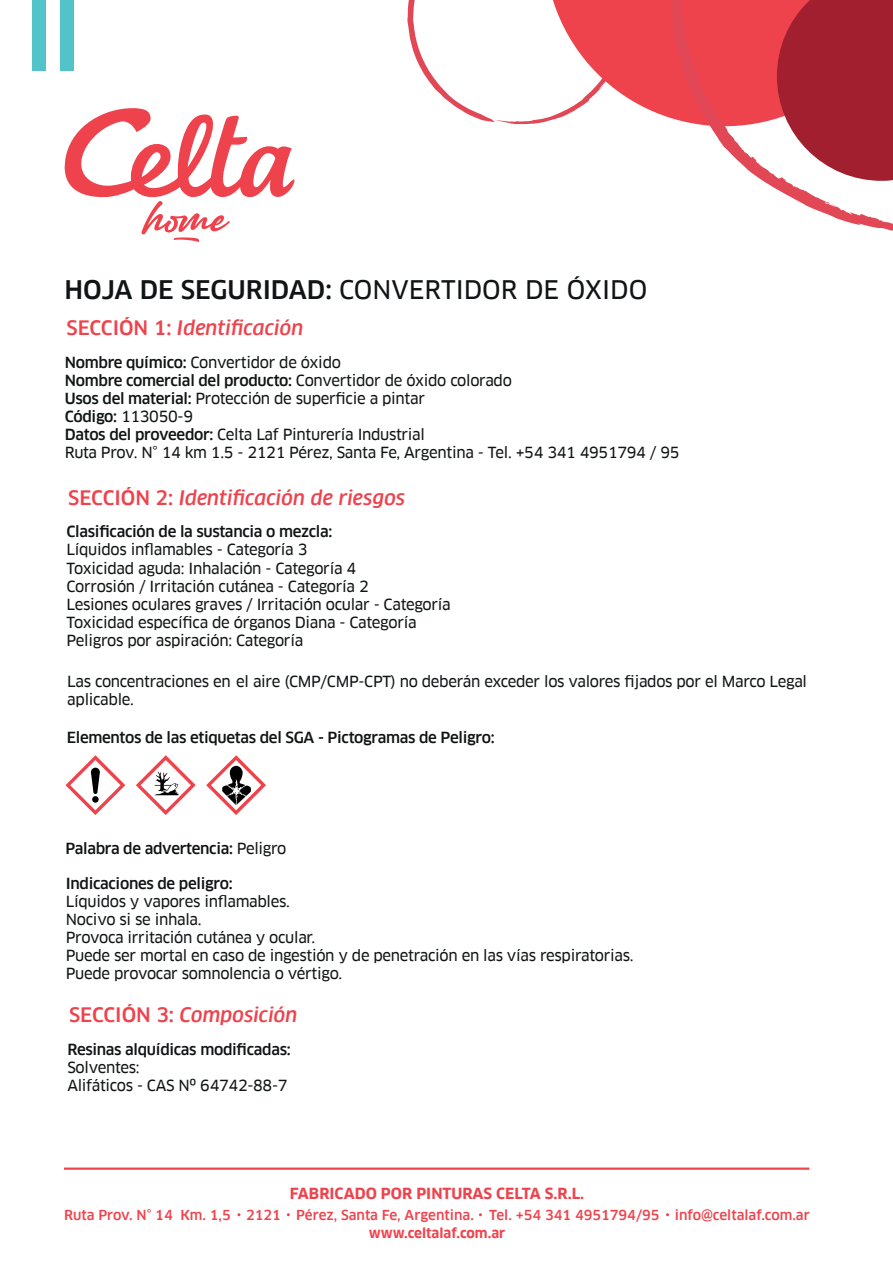
<style>
.page{position:relative;width:893px;height:1263px;background:#fff}
.page>*{position:absolute;margin:0;border:0;box-sizing:border-box;transform-origin:0 0}
.t1{font:25.05px "Clan Pro News";color:#111415}
.t2{font:italic 500 19.5px "Clan Pro";color:#ee434d}
.t3{font:15px/18px "Clan Pro News";letter-spacing:-.02em;color:#111415}
.t4{font:500 15px "Clan Pro";letter-spacing:-.02em;color:#111415}
.t5{font:700 15px "Clan Pro";color:#ee434d}
.t6{font:500 13.5px "Clan Pro";color:#ee434d}
.t7{font:700 13.5px "Clan Pro";color:#ee434d}
.s1{font-family:"Clan Pro";font-weight:500}
.s2{font-style:normal}
.s3{font-family:"Clan Pro News";font-weight:400}
</style>
<div class="page">
<svg style="left:64px;top:108px;width:230px;height:134px"></svg>
<svg style="left:407px;top:0;width:112px;height:125px"></svg>
<svg style="left:519px;top:0;width:152px;height:125px"></svg>
<svg style="left:671px;top:0;width:222px;height:231px"></svg>
<div style="left:60px;top:0;width:13px;height:71px;background:#52c3c8"></div>
<div style="left:32px;top:0;width:14px;height:71px;background:#52c3c8"></div>
<hr style="left:64px;top:1167px;width:745px;height:3px;background:#ee434d">
<svg style="left:206px;top:755px;width:60px;height:60px"></svg>
<svg style="left:65px;top:755px;width:60px;height:60px"></svg>
<svg style="left:136px;top:755px;width:60px;height:60px"></svg>
<h1 class="t1" style="left:64px;top:275px;width:585px"><span class="s1">HOJA DE SEGURIDAD:</span> CONVERTIDOR DE ÓXIDO</h1>
<h2 class="t2" style="left:67px;top:317px;width:238px"><span class="s2">SECCIÓN 1:</span> Identificación</h2>
<p class="t3" style="left:65px;top:353px;width:278px"><span class="s1">Nombre químico:</span> Convertidor de óxido</p>
<p class="t4" style="left:65px;top:372px;width:449px">Nombre comercial del producto: <span class="s3">Convertidor de óxido colorado</span></p>
<p class="t3" style="left:65px;top:389px;width:616px"><span class="s1">Usos del material:</span> Protección de superficie a pintar<br><span class="s1">Código:</span> 113050-9<br><span class="s1">Datos del proveedor:</span> Celta Laf Pinturería Industrial<br>Ruta Prov. N° 14 km 1.5 - 2121 Pérez, Santa Fe, Argentina - Tel. +54 341 4951794 / 95</p>
<h2 class="t2" style="left:68px;top:486px;width:338px"><span class="s2">SECCIÓN 2:</span> Identificación de riesgos</h2>
<p class="t4" style="left:67px;top:523px;width:267px">Clasificación de la sustancia o mezcla:</p>
<p class="t3" style="left:67px;top:541px;width:386px">Líquidos inflamables - Categoría 3<br>Toxicidad aguda: Inhalación - Categoría 4<br>Corrosión / Irritación cutánea - Categoría 2<br>Lesiones oculares graves / Irritación ocular - Categoría Toxicidad específica de órganos Diana - Categoría Peligros por aspiración: Categoría</p>
<p class="t3" style="left:67px;top:672px;width:741px">Las concentraciones en el aire (CMP/CMP-CPT) no deberán exceder los valores fijados por el Marco Legal aplicable.</p>
<p class="t4" style="left:67px;top:729px;width:429px">Elementos de las etiquetas del SGA - Pictogramas de Peligro:</p>
<p class="t4" style="left:66px;top:840px;width:222px">Palabra de advertencia: <span class="s3">Peligro</span></p>
<p class="t4" style="left:66px;top:875px;width:168px">Indicaciones de peligro:</p>
<p class="t3" style="left:66px;top:893px;width:569px">Líquidos y vapores inflamables.<br>Nocivo si se inhala.<br>Provoca irritación cutánea y ocular.<br>Puede ser mortal en caso de ingestión y de penetración en las vías respiratorias.<br>Puede provocar somnolencia o vértigo.</p>
<h2 class="t2" style="left:69px;top:1003px;width:230px"><span class="s2">SECCIÓN 3:</span> Composición</h2>
<p class="t4" style="left:67px;top:1040px;width:225px">Resinas alquídicas modificadas:</p>
<p class="t3" style="left:67px;top:1058px;width:222px">Solventes:<br>Alifáticos - CAS Nº 64742-88-7</p>
<p class="t5" style="left:290px;top:1184px;width:296px">FABRICADO POR PINTURAS CELTA S.R.L.</p>
<p class="t6" style="left:64px;top:1207px;width:747px">Ruta Prov. N° 14 Km. 1,5 2121 Pérez, Santa Fe, Argentina. Tel. +54 341 4951794/95 info@celtalaf.com.ar</p>
<p class="t7" style="left:369px;top:1225px;width:138px">www.celtalaf.com.ar</p>
</div>
